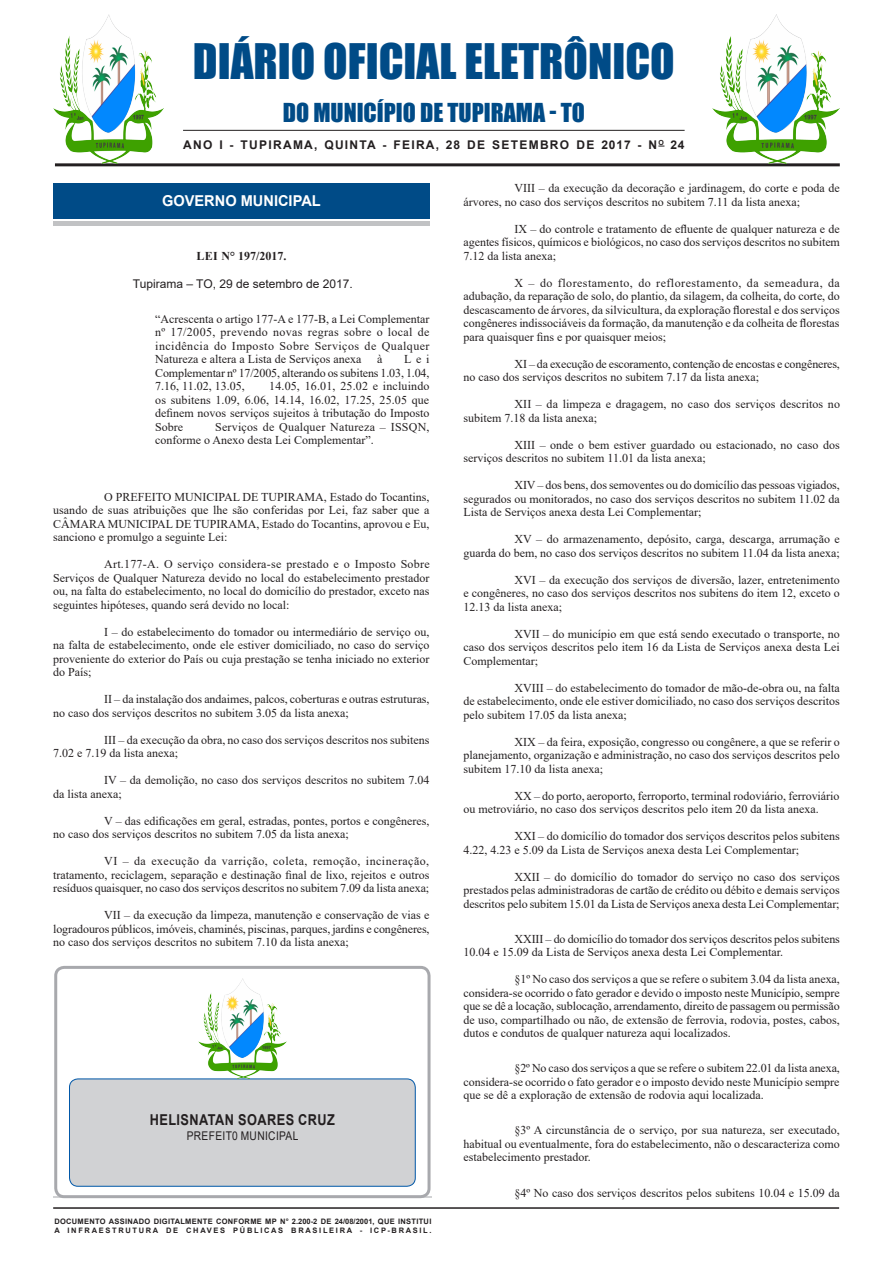
<style>
.page{position:relative;width:893px;height:1263px;background:#fff}
.page>*{position:absolute;margin:0;border:0;box-sizing:border-box;transform-origin:0 0}
.t1{font:45px "Impact";color:#004b87}
.t2{font:24px "Impact";color:#004b87}
.t3{font:700 15px "Arial";letter-spacing:.035em;color:#231f20;scale:.85 1}
.Chancela{font:700 15px "Arial";color:#fff}
.CORPO_DE_TEXTO{font:12px/13.5px "Times New Roman";color:#231f20;text-align:justify}
.EMENTA{font:12px/13.5px "Times New Roman";color:#231f20;text-align:justify}
.t4{font:700 12px "Arial";letter-spacing:.105em;color:#231f20}
.CIDADE{font:12px "Arial";color:#231f20}
.CIDADE-2{font:12px "Arial";letter-spacing:.035em;color:#231f20;scale:.85 1}
.TITULOS{font:700 12px "Times New Roman";color:#231f20}
.t5{font:700 7.5px "Arial";letter-spacing:.04em;color:#231f20}
.t6{font:700 7.5px "Arial";letter-spacing:.225em;color:#231f20}
</style>
<div class="page">
<hr style="left:53px;top:1207px;width:786px;height:2px;background:#231f20">
<hr style="left:55px;top:163px;width:785px;height:3px;background:#231f20">
<img style="left:53px;top:15px;width:110px;height:148px">
<hr style="left:183px;top:130px;width:502px;height:1px;background:#231f20">
<div style="left:53px;top:189px;width:376px;height:37px;background:#c1c2c4"></div>
<div style="left:53px;top:186px;width:376px;height:35px;background:#fff"></div>
<div style="left:53px;top:184px;width:376px;height:35px;background:#004b87"></div>
<hr style="left:53px;top:1197px;width:379px;height:1px;background:#d1d2d4">
<div style="left:54px;top:966px;width:377px;height:232px;border:3px solid #a8a9ad;border-radius:9px"></div>
<div style="left:70px;top:1079px;width:345px;height:107px;background:#d1d2d4;border-radius:9px"></div>
<div style="left:69px;top:1079px;width:346px;height:107px;border:1px solid #0057a8;border-radius:9px"></div>
<img style="left:198px;top:979px;width:88px;height:100px">
<img style="left:712px;top:15px;width:128px;height:148px">
<p class="t1" style="left:193px;top:26px;width:483px">DIÁRIO OFICIAL ELETRÔNICO</p>
<p class="t2" style="left:283px;top:94px;width:304px">DO MUNICÍPIO DE TUPIRAMA - TO</p>
<p class="t4" style="left:183px;top:137px;width:503px">ANO I - TUPIRAMA, QUINTA - FEIRA, 28 DE SETEMBRO DE 2017 - N<sup>O</sup> 24</p>
<p class="Chancela" style="left:162px;top:190px;width:160px">GOVERNO MUNICIPAL</p>
<p class="TITULOS" style="left:196px;top:248px;width:91px">LEI N° 197/2017.</p>
<p class="CIDADE" style="left:133px;top:275px;width:221px">Tupirama – TO, 29 de setembro de 2017.</p>
<p class="EMENTA" style="left:155px;top:311px;width:276px">“Acrescenta o artigo 177-A e 177-B, a Lei Complementar nº 17/2005, prevendo novas regras sobre o local de incidência do Imposto Sobre Serviços de Qualquer Natureza e altera a Lista de Serviços anexa</p>
<p class="EMENTA" style="left:155px;top:352px;width:276px;text-indent:249px">Lei Complementar nº 17/2005, alterando os subitens 1.03, 1.04, 7.16, 11.02, 13.05,</p>
<p class="EMENTA" style="left:377px;top:352px;width:7px">à</p>
<p class="EMENTA" style="left:155px;top:379px;width:276px;text-indent:114px">14.05, 16.01, 25.02 e incluindo os subitens 1.09, 6.06, 14.14, 16.02, 17.25, 25.05 que definem novos serviços sujeitos à tributação do Imposto Sobre</p>
<p class="EMENTA" style="left:155px;top:419px;width:276px;text-indent:60px">Serviços de Qualquer Natureza – ISSQN, conforme o Anexo desta Lei Complementar”.</p>
<p class="CORPO_DE_TEXTO" style="left:53px;top:490px;width:378px;text-indent:51px">O PREFEITO MUNICIPAL DE TUPIRAMA, Estado do Tocantins, usando de suas atribuições que lhe são conferidas por Lei, faz saber que a CÂMARA MUNICIPAL DE TUPIRAMA, Estado do Tocantins, aprovou e Eu, sanciono e promulgo a seguinte Lei:</p>
<p class="CORPO_DE_TEXTO" style="left:53px;top:557px;width:378px;text-indent:51px">Art.177-A. O serviço considera-se prestado e o Imposto Sobre Serviços de Qualquer Natureza devido no local do estabelecimento prestador ou, na falta do estabelecimento, no local do domicílio do prestador, exceto nas seguintes hipóteses, quando será devido no local:</p>
<p class="CORPO_DE_TEXTO" style="left:53px;top:625px;width:378px;text-indent:51px">I – do estabelecimento do tomador ou intermediário de serviço ou, na falta de estabelecimento, onde ele estiver domiciliado, no caso do serviço proveniente do exterior do País ou cuja prestação se tenha iniciado no exterior do País;</p>
<p class="CORPO_DE_TEXTO" style="left:53px;top:692px;width:378px;text-indent:51px">II – da instalação dos andaimes, palcos, coberturas e outras estruturas, no caso dos serviços descritos no subitem 3.05 da lista anexa;</p>
<p class="CORPO_DE_TEXTO" style="left:53px;top:733px;width:378px;text-indent:51px">III – da execução da obra, no caso dos serviços descritos nos subitens<br>7.02 e 7.19 da lista anexa;</p>
<p class="CORPO_DE_TEXTO" style="left:53px;top:773px;width:378px;text-indent:51px">IV – da demolição, no caso dos serviços descritos no subitem 7.04 da lista anexa;</p>
<p class="CORPO_DE_TEXTO" style="left:53px;top:814px;width:378px;text-indent:51px">V – das edificações em geral, estradas, pontes, portos e congêneres, no caso dos serviços descritos no subitem 7.05 da lista anexa;</p>
<p class="CORPO_DE_TEXTO" style="left:53px;top:854px;width:378px;text-indent:51px">VI – da execução da varrição, coleta, remoção, incineração, tratamento, reciclagem, separação e destinação final de lixo, rejeitos e outros resíduos quaisquer, no caso dos serviços descritos no subitem 7.09 da lista anexa;</p>
<p class="CORPO_DE_TEXTO" style="left:53px;top:908px;width:378px;text-indent:51px">VII – da execução da limpeza, manutenção e conservação de vias e logradouros públicos, imóveis, chaminés, piscinas, parques, jardins e congêneres, no caso dos serviços descritos no subitem 7.10 da lista anexa;</p>
<p class="t3" style="left:150px;top:1109px;width:219px">HELISNATAN SOARES CRUZ</p>
<p class="CIDADE-2" style="left:187px;top:1127px;width:133px">PREFEIT0 MUNICIPAL</p>
<p class="t5" style="left:54px;top:1216px;width:379px">DOCUMENTO ASSINADO DIGITALMENTE CONFORME MP N° 2.200-2 DE 24/08/2001, QUE INSTITUI</p>
<p class="t6" style="left:54px;top:1225px;width:379px">A INFRAESTRUTURA DE CHAVES PÚBLICAS BRASILEIRA - ICP-BRASIL.</p>
<p class="CORPO_DE_TEXTO" style="left:463px;top:181px;width:378px;text-indent:51px">VIII – da execução da decoração e jardinagem, do corte e poda de árvores, no caso dos serviços descritos no subitem 7.11 da lista anexa;</p>
<p class="CORPO_DE_TEXTO" style="left:463px;top:221px;width:378px;text-indent:51px">IX – do controle e tratamento de efluente de qualquer natureza e de agentes físicos, químicos e biológicos, no caso dos serviços descritos no subitem 7.12 da lista anexa;</p>
<p class="CORPO_DE_TEXTO" style="left:463px;top:275px;width:378px;text-indent:51px">X – do florestamento, do reflorestamento, da semeadura, da adubação, da reparação de solo, do plantio, da silagem, da colheita, do corte, do descascamento de árvores, da silvicultura, da exploração florestal e dos serviços congêneres indissociáveis da formação, da manutenção e da colheita de florestas para quaisquer fins e por quaisquer meios;</p>
<p class="CORPO_DE_TEXTO" style="left:463px;top:356px;width:378px;text-indent:51px">XI – da execução de escoramento, contenção de encostas e congêneres, no caso dos serviços descritos no subitem 7.17 da lista anexa;</p>
<p class="CORPO_DE_TEXTO" style="left:463px;top:397px;width:378px;text-indent:51px">XII – da limpeza e dragagem, no caso dos serviços descritos no subitem 7.18 da lista anexa;</p>
<p class="CORPO_DE_TEXTO" style="left:463px;top:437px;width:378px;text-indent:51px">XIII – onde o bem estiver guardado ou estacionado, no caso dos serviços descritos no subitem 11.01 da lista anexa;</p>
<p class="CORPO_DE_TEXTO" style="left:463px;top:478px;width:378px;text-indent:51px">XIV – dos bens, dos semoventes ou do domicílio das pessoas vigiados, segurados ou monitorados, no caso dos serviços descritos no subitem 11.02 da Lista de Serviços anexa desta Lei Complementar;</p>
<p class="CORPO_DE_TEXTO" style="left:463px;top:532px;width:378px;text-align:right">XV – do armazenamento, depósito, carga, descarga, arrumação e<br>guarda do bem, no caso dos serviços descritos no subitem 11.04 da lista anexa;</p>
<p class="CORPO_DE_TEXTO" style="left:463px;top:572px;width:378px;text-indent:51px">XVI – da execução dos serviços de diversão, lazer, entretenimento e congêneres, no caso dos serviços descritos nos subitens do item 12, exceto o 12.13 da lista anexa;</p>
<p class="CORPO_DE_TEXTO" style="left:463px;top:626px;width:378px;text-indent:51px">XVII – do município em que está sendo executado o transporte, no caso dos serviços descritos pelo item 16 da Lista de Serviços anexa desta Lei Complementar;</p>
<p class="CORPO_DE_TEXTO" style="left:463px;top:680px;width:378px;text-indent:51px">XVIII – do estabelecimento do tomador de mão-de-obra ou, na falta de estabelecimento, onde ele estiver domiciliado, no caso dos serviços descritos pelo subitem 17.05 da lista anexa;</p>
<p class="CORPO_DE_TEXTO" style="left:463px;top:734px;width:378px;text-indent:51px">XIX – da feira, exposição, congresso ou congênere, a que se referir o planejamento, organização e administração, no caso dos serviços descritos pelo subitem 17.10 da lista anexa;</p>
<p class="CORPO_DE_TEXTO" style="left:463px;top:788px;width:378px;text-indent:51px">XX – do porto, aeroporto, ferroporto, terminal rodoviário, ferroviário ou metroviário, no caso dos serviços descritos pelo item 20 da lista anexa.</p>
<p class="CORPO_DE_TEXTO" style="left:463px;top:829px;width:378px;text-indent:51px">XXI – do domicílio do tomador dos serviços descritos pelos subitens<br>4.22, 4.23 e 5.09 da Lista de Serviços anexa desta Lei Complementar;</p>
<p class="CORPO_DE_TEXTO" style="left:463px;top:869px;width:378px;text-indent:51px">XXII – do domicílio do tomador do serviço no caso dos serviços prestados pelas administradoras de cartão de crédito ou débito e demais serviços descritos pelo subitem 15.01 da Lista de Serviços anexa desta Lei Complementar;</p>
<p class="CORPO_DE_TEXTO" style="left:463px;top:931px;width:378px;text-indent:51px">XXIII – do domicílio do tomador dos serviços descritos pelos subitens<br>10.04 e 15.09 da Lista de Serviços anexa desta Lei Complementar.</p>
<p class="CORPO_DE_TEXTO" style="left:463px;top:972px;width:378px;text-indent:51px">§1º No caso dos serviços a que se refere o subitem 3.04 da lista anexa, considera-se ocorrido o fato gerador e devido o imposto neste Município, sempre que se dê a locação, sublocação, arrendamento, direito de passagem ou permissão de uso, compartilhado ou não, de extensão de ferrovia, rodovia, postes, cabos, dutos e condutos de qualquer natureza aqui localizados.</p>
<p class="CORPO_DE_TEXTO" style="left:463px;top:1061px;width:378px;text-indent:51px">§2º No caso dos serviços a que se refere o subitem 22.01 da lista anexa, considera-se ocorrido o fato gerador e o imposto devido neste Município sempre que se dê a exploração de extensão de rodovia aqui localizada.</p>
<p class="CORPO_DE_TEXTO" style="left:463px;top:1123px;width:378px;text-indent:51px">§3º A circunstância de o serviço, por sua natureza, ser executado, habitual ou eventualmente, fora do estabelecimento, não o descaracteriza como estabelecimento prestador.</p>
<p class="CORPO_DE_TEXTO" style="left:514px;top:1185px;width:327px">§4º No caso dos serviços descritos pelos subitens 10.04 e 15.09 da</p>
</div>
